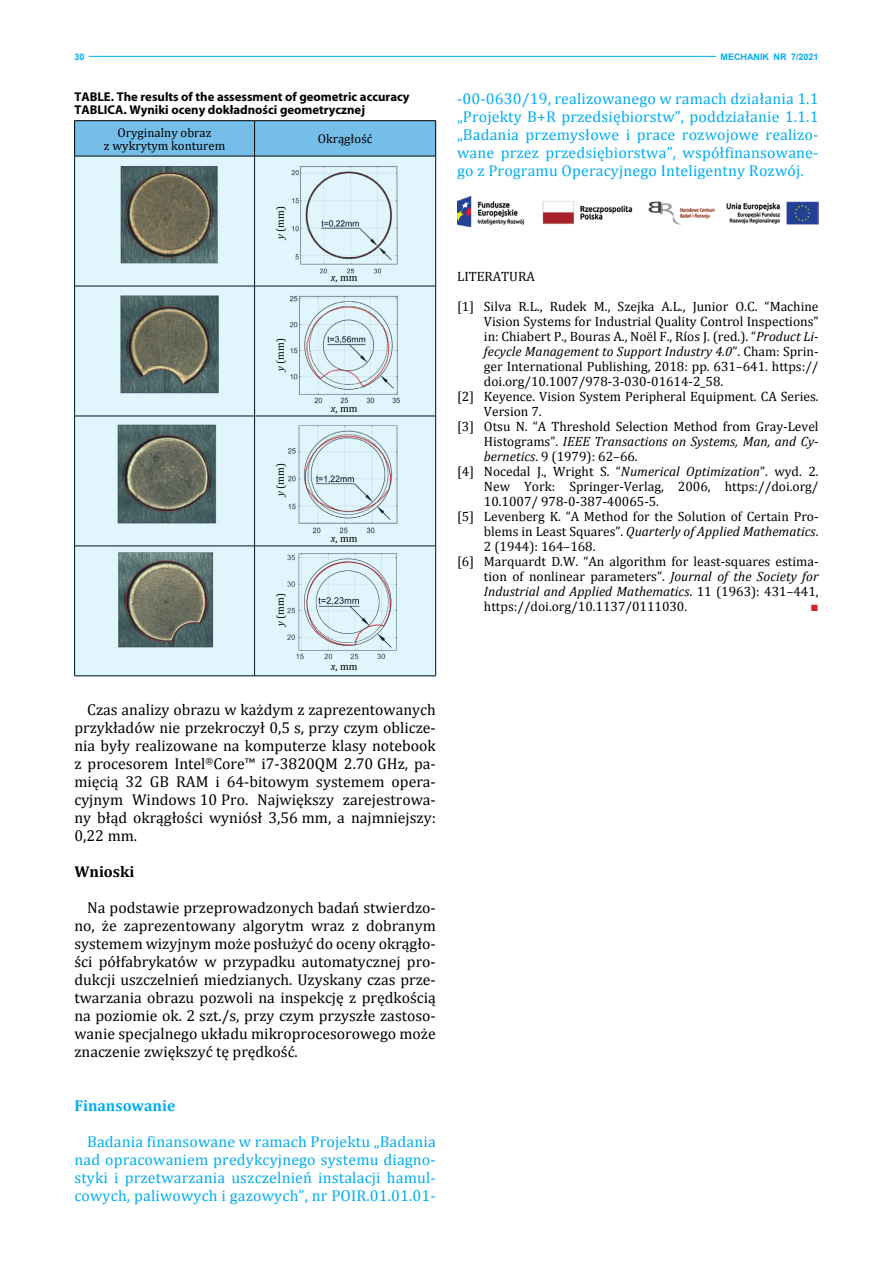
<style>
.page{position:relative;width:893px;height:1263px;background:#fff}
.page>*{position:absolute;margin:0;border:0;box-sizing:border-box;transform-origin:0 0}
.t1{font:15.75px/18px "Cambria";color:#000;text-align:justify}
.t2{font:15.75px/18px "Cambria";letter-spacing:.01em;color:#00aeef;text-align:justify}
.t3{font:700 15.75px "Cambria";color:#00aeef}
.t4{font:700 15.75px "Cambria";color:#000}
.t5{font:13.5px "Cambria";color:#000}
.t6{font:italic 13.5px "Cambria";color:#000}
.t7{font:13.5px "Arial";color:#d2232a}
.t8{font:700 12.75px/13.5px "Myriad Pro";color:#000}
.t9{font:12.75px/13.5px "Cambria";color:#000;text-align:center}
.t10{font:10.5px "Cambria";color:#000}
.t11{font:700 9px "Arial";color:#00aeef}
.s1{font-style:italic}
.s2{font-style:normal}
</style>
<div class="page">
<hr style="left:89px;top:56px;width:627px;height:1px;background:#00aeef">
<img style="left:457px;top:197px;width:362px;height:29px">
<div style="left:75px;top:121px;width:360px;height:35px;background:#75bee9"></div>
<hr style="left:74px;top:120px;width:181px;height:1px;background:#000">
<hr style="left:74px;top:121px;width:1px;height:35px;background:#000">
<hr style="left:255px;top:120px;width:181px;height:1px;background:#000">
<hr style="left:254px;top:121px;width:1px;height:35px;background:#000">
<hr style="left:435px;top:121px;width:1px;height:35px;background:#000">
<svg style="left:74px;top:156px;width:362px;height:520px;background:#bfd0d5"></svg>
<p class="t11" style="left:74px;top:51px;width:12px">30</p>
<p class="t11" style="left:720px;top:51px;width:100px">MECHANIK NR 7/2021</p>
<p class="t8" style="left:74px;top:90px;width:337px">TABLE. The results of the assessment of geometric accuracy<br>TABLICA. Wyniki oceny dokładności geometrycznej</p>
<p class="t9" style="left:104px;top:125px;width:123px">Oryginalny obraz<br>z wykrytym konturem</p>
<p class="t9" style="left:318px;top:132px;width:56px">Okrągłość</p>
<p class="t10" style="left:274px;top:239px;width:34px;rotate:-90deg"><span class="s1">y</span>(mm)</p>
<p class="t10" style="left:274px;top:371px;width:34px;rotate:-90deg"><span class="s1">y</span>(mm)</p>
<p class="t10" style="left:274px;top:496px;width:34px;rotate:-90deg"><span class="s1">y</span>(mm)</p>
<p class="t10" style="left:274px;top:626px;width:34px;rotate:-90deg"><span class="s1">y</span>(mm)</p>
<p class="t10" style="left:331px;top:272px;width:28px"><span class="s1">x</span>, mm</p>
<p class="t10" style="left:331px;top:402px;width:28px"><span class="s1">x</span>, mm</p>
<p class="t10" style="left:331px;top:532px;width:28px"><span class="s1">x</span>, mm</p>
<p class="t10" style="left:331px;top:660px;width:28px"><span class="s1">x</span>, mm</p>
<p class="t1" style="left:74px;top:701px;width:363px;text-indent:13px">Czas analizy obrazu w każdym z zaprezentowanych przykładów nie przekroczył 0,5 s, przy czym oblicze&shy;nia były realizowane na komputerze klasy notebook z procesorem Intel<sup>®</sup>Core™ i7-3820QM 2.70 GHz, pa&shy;mięcią 32 GB RAM i 64-bitowym systemem opera&shy;cyjnym Windows 10 Pro. Największy zarejestrowa&shy;ny błąd okrągłości wyniósł 3,56 mm, a najmniejszy:<br>0,22 mm.</p>
<p class="t4" style="left:74px;top:861px;width:62px">Wnioski</p>
<p class="t1" style="left:74px;top:899px;width:363px;text-indent:13px">Na podstawie przeprowadzonych badań stwierdzo&shy;no, że zaprezentowany algorytm wraz z dobranym systemem wizyjnym może posłużyć do oceny okrągło&shy;ści półfabrykatów w przypadku automatycznej pro&shy;dukcji uszczelnień miedzianych. Uzyskany czas prze&shy;twarzania obrazu pozwoli na inspekcję z prędkością na poziomie ok. 2 szt./s, przy czym przyszłe zastoso&shy;wanie specjalnego układu mikroprocesorowego może znaczenie zwiększyć tę prędkość.</p>
<p class="t3" style="left:74px;top:1095px;width:103px">Finansowanie</p>
<p class="t2" style="left:74px;top:1133px;width:363px;text-indent:13px">Badania finansowane w ramach Projektu „Badania nad opracowaniem predykcyjnego systemu diagno&shy;styki i przetwarzania uszczelnień instalacji hamul&shy;cowych, paliwowych i gazowych”, nr POIR.01.01.01-</p>
<p class="t2" style="left:457px;top:89px;width:363px">-00-0630/19, realizowanego w ramach działania 1.1 „Projekty B+R przedsiębiorstw”, poddziałanie 1.1.1 „Badania przemysłowe i prace rozwojowe realizo&shy;wane przez przedsiębiorstwa”, współfinansowane&shy;go z Programu Operacyjnego Inteligentny Rozwój.</p>
<p class="t5" style="left:457px;top:268px;width:79px">LITERATURA</p>
<p class="t5" style="left:457px;top:298px;width:363px">[1] Silva R.L., Rudek M., Szejka A.L., Junior O.C. “Machine</p>
<p class="t5" style="left:484px;top:313px;width:336px">Vision Systems for Industrial Quality Control Inspections”</p>
<p class="t5" style="left:484px;top:328px;width:336px">in: Chiabert P., Bouras A., Noël F., Ríos J. (red.). “<span class="s1">Product Li-</span></p>
<p class="t6" style="left:484px;top:342px;width:336px">fecycle Management to Support Industry 4.0<span class="s2">”. Cham: Sprin-</span></p>
<p class="t5" style="left:484px;top:358px;width:336px">ger International Publishing, 2018: pp. 631–641. https://</p>
<p class="t5" style="left:484px;top:373px;width:241px">doi.org/10.1007/978-3-030-01614-2_58.</p>
<p class="t5" style="left:457px;top:388px;width:363px">[2] Keyence. Vision System Peripheral Equipment. CA Series.</p>
<p class="t5" style="left:484px;top:403px;width:59px">Version 7.</p>
<p class="t5" style="left:457px;top:418px;width:363px">[3] Otsu N. “A Threshold Selection Method from Gray-Level</p>
<p class="t6" style="left:484px;top:432px;width:336px"><span class="s2">Histograms”.</span> IEEE Transactions on Systems, Man, and Cy-</p>
<p class="t5" style="left:484px;top:448px;width:155px"><span class="s1">bernetics</span>. 9 (1979): 62–66.</p>
<p class="t5" style="left:457px;top:463px;width:363px">[4] Nocedal J., Wright S. “<span class="s1">Numerical Optimization</span>”. wyd. 2.</p>
<p class="t5" style="left:484px;top:478px;width:336px">New York: Springer-Verlag, 2006, https://doi.org/</p>
<p class="t5" style="left:484px;top:493px;width:177px">10.1007/ 978-0-387-40065-5.</p>
<p class="t5" style="left:457px;top:508px;width:363px">[5] Levenberg K. “A Method for the Solution of Certain Pro-</p>
<p class="t6" style="left:484px;top:522px;width:336px"><span class="s2">blems in Least Squares”.</span> Quarterly of Applied Mathematics<span class="s2">.</span></p>
<p class="t5" style="left:484px;top:538px;width:113px">2 (1944): 164–168.</p>
<p class="t5" style="left:457px;top:553px;width:363px">[6] Marquardt D.W. “An algorithm for least-squares estima-</p>
<p class="t5" style="left:484px;top:568px;width:336px">tion of nonlinear parameters”. <span class="s1">Journal of the Society for</span></p>
<p class="t6" style="left:484px;top:582px;width:336px">Industrial and Applied Mathematics<span class="s2">. 11 (1963): 431–441,</span></p>
<p class="t5" style="left:484px;top:598px;width:205px">https://doi.org/10.1137/0111030.</p>
<p class="t7" style="left:810px;top:597px;width:10px">■</p>
</div>
